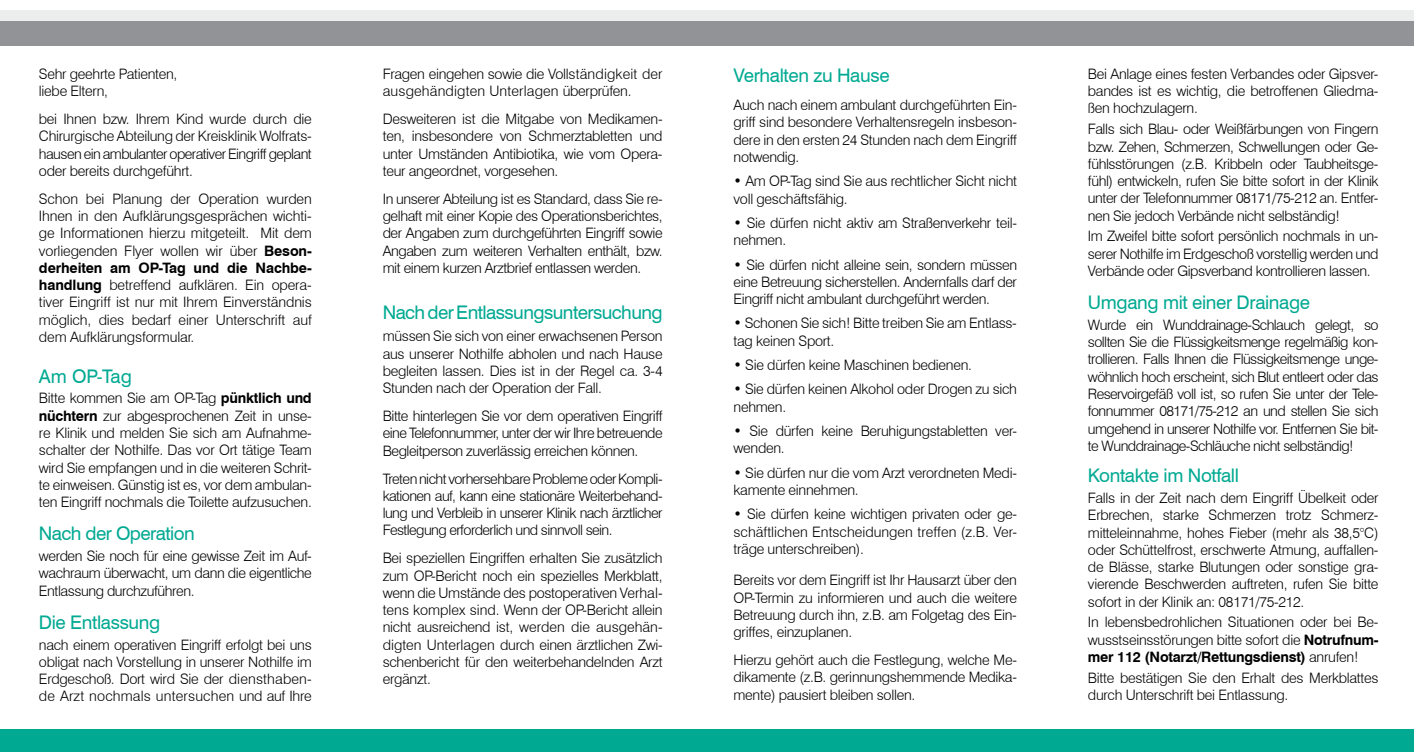
<style>
.page{position:relative;width:1414px;height:752px;background:#fff}
.page>*{position:absolute;margin:0;border:0;box-sizing:border-box;transform-origin:0 0}
.t1{font:18.75px "Swiss 721 BT";letter-spacing:-.02em;color:#00a992}
.t2{font:300 14.38px/17.2px "Swiss 721 BT";letter-spacing:-.02em;color:#000;text-align:justify}
.t3{font:300 14.38px/17.2px "Swiss 721 BT";letter-spacing:.01em;color:#000}
.s1{font-weight:700}
</style>
<div class="page">
<div style="left:0;top:728px;width:1414px;height:23px;background:#00a992"></div>
<div style="left:0;top:21px;width:1414px;height:25px;background:#929396"></div>
<div style="left:0;top:11px;width:1414px;height:10px;background:#eceded"></div>
<p class="t2" style="left:39px;top:65px;width:140px">Sehr geehrte Patienten, liebe Eltern,</p>
<p class="t2" style="left:39px;top:110px;width:274px">bei Ihnen bzw. Ihrem Kind wurde durch die Chirurgische Abteilung der Kreisklinik Wolfrats&shy;hausen ein ambulanter operativer Eingriff geplant oder bereits durchgeführt.</p>
<p class="t2" style="left:39px;top:190px;width:274px">Schon bei Planung der Operation wurden Ihnen in den Aufklärungsgesprächen wichti&shy;ge Informationen hierzu mitgeteilt. Mit dem vorliegenden Flyer wollen wir über <span class="s1">Beson&shy;derheiten am OP-Tag und die Nachbe&shy;handlung</span> betreffend aufklären. Ein opera&shy;tiver Eingriff ist nur mit Ihrem Einverständnis möglich, dies bedarf einer Unterschrift auf dem Aufklärungsformular.</p>
<h1 class="t1" style="left:39px;top:363px;width:94px">Am OP-Tag</h1>
<p class="t2" style="left:39px;top:389px;width:274px">Bitte kommen Sie am OP-Tag <span class="s1">pünktlich und nüchtern</span> zur abgesprochenen Zeit in unse&shy;re Klinik und melden Sie sich am Aufnahme&shy;schalter der Nothilfe. Das vor Ort tätige Team wird Sie empfangen und in die weiteren Schrit&shy;te einweisen. Günstig ist es, vor dem ambulan&shy;ten Eingriff nochmals die Toilette aufzusuchen.</p>
<h1 class="t1" style="left:39px;top:520px;width:157px">Nach der Operation</h1>
<p class="t2" style="left:39px;top:547px;width:274px">werden Sie noch für eine gewisse Zeit im Auf&shy;wachraum überwacht, um dann die eigentliche Entlassung durchzuführen.</p>
<h1 class="t1" style="left:39px;top:608px;width:123px">Die Entlassung</h1>
<p class="t2" style="left:39px;top:635px;width:274px">nach einem operativen Eingriff erfolgt bei uns obligat nach Vorstellung in unserer Nothilfe im Erdgeschoß. Dort wird Sie der diensthaben&shy;de Arzt nochmals untersuchen und auf Ihre</p>
<p class="t3" style="left:383px;top:65px;width:281px">Fragen eingehen sowie die Vollständigkeit der ausgehändigten Unterlagen überprüfen.</p>
<p class="t2" style="left:383px;top:110px;width:281px">Desweiteren ist die Mitgabe von Medikamen&shy;ten, insbesondere von Schmerztabletten und unter Umständen Antibiotika, wie vom Opera&shy;teur angeordnet, vorgesehen.</p>
<p class="t2" style="left:383px;top:190px;width:281px">In unserer Abteilung ist es Standard, dass Sie re&shy;gelhaft mit einer Kopie des Operationsberichtes, der Angaben zum durchgeführten Eingriff sowie Angaben zum weiteren Verhalten enthält, bzw. mit einem kurzen Arztbrief entlassen werden.</p>
<h1 class="t1" style="left:383px;top:299px;width:281px">Nach der Entlassungsuntersuchung</h1>
<p class="t2" style="left:383px;top:327px;width:281px">müssen Sie sich von einer erwachsenen Person aus unserer Nothilfe abholen und nach Hause begleiten lassen. Dies ist in der Regel ca. 3-4<br>Stunden nach der Operation der Fall.</p>
<p class="t2" style="left:383px;top:407px;width:281px">Bitte hinterlegen Sie vor dem operativen Eingriff eine Telefonnummer, unter der wir Ihre betreuende Begleitperson zuverlässig erreichen können.</p>
<p class="t2" style="left:383px;top:469px;width:281px">Treten nicht vorhersehbare Probleme oder Kompli&shy;kationen auf, kann eine stationäre Weiterbehand&shy;lung und Verbleib in unserer Klinik nach ärztlicher Festlegung erforderlich und sinnvoll sein.</p>
<p class="t2" style="left:383px;top:549px;width:281px">Bei speziellen Eingriffen erhalten Sie zusätzlich zum OP-Bericht noch ein spezielles Merkblatt, wenn die Umstände des postoperativen Verhal&shy;tens komplex sind. Wenn der OP-Bericht allein nicht ausreichend ist, werden die ausgehän&shy;digten Unterlagen durch einen ärztlichen Zwi&shy;schenbericht für den weiterbehandelnden Arzt ergänzt.</p>
<h1 class="t1" style="left:733px;top:63px;width:157px">Verhalten zu Hause</h1>
<p class="t2" style="left:733px;top:96px;width:285px">Auch nach einem ambulant durchgeführten Ein&shy;griff sind besondere Verhaltensregeln insbeson&shy;dere in den ersten 24 Stunden nach dem Eingriff notwendig.</p>
<p class="t2" style="left:733px;top:172px;width:285px">• Am OP-Tag sind Sie aus rechtlicher Sicht nicht voll geschäftsfähig.</p>
<p class="t2" style="left:733px;top:214px;width:285px">• Sie dürfen nicht aktiv am Straßenverkehr teil&shy;nehmen.</p>
<p class="t2" style="left:733px;top:255px;width:285px">• Sie dürfen nicht alleine sein, sondern müssen eine Betreuung sicherstellen. Andernfalls darf der Eingriff nicht ambulant durchgeführt werden.</p>
<p class="t2" style="left:733px;top:314px;width:284px">• Schonen Sie sich! Bitte treiben Sie am Entlass&shy;tag keinen Sport.</p>
<p class="t2" style="left:733px;top:356px;width:240px">• Sie dürfen keine Maschinen bedienen.</p>
<p class="t2" style="left:733px;top:380px;width:285px">• Sie dürfen keinen Alkohol oder Drogen zu sich nehmen.</p>
<p class="t2" style="left:733px;top:422px;width:285px">• Sie dürfen keine Beruhigungstabletten ver&shy;wenden.</p>
<p class="t2" style="left:733px;top:463px;width:285px">• Sie dürfen nur die vom Arzt verordneten Medi&shy;kamente einnehmen.</p>
<p class="t2" style="left:733px;top:505px;width:285px">• Sie dürfen keine wichtigen privaten oder ge&shy;schäftlichen Entscheidungen treffen (z.B. Ver&shy;träge unterschreiben).</p>
<p class="t2" style="left:733px;top:571px;width:285px">Bereits vor dem Eingriff ist Ihr Hausarzt über den OP-Termin zu informieren und auch die weitere Betreuung durch ihn, z.B. am Folgetag des Ein&shy;griffes, einzuplanen.</p>
<p class="t2" style="left:733px;top:651px;width:285px">Hierzu gehört auch die Festlegung, welche Me&shy;dikamente (z.B. gerinnungshemmende Medika&shy;mente) pausiert bleiben sollen.</p>
<p class="t2" style="left:1088px;top:65px;width:292px">Bei Anlage eines festen Verbandes oder Gipsver&shy;bandes ist es wichtig, die betroffenen Gliedma&shy;ßen hochzulagern.</p>
<p class="t2" style="left:1088px;top:120px;width:292px">Falls sich Blau- oder Weißfärbungen von Fingern bzw. Zehen, Schmerzen, Schwellungen oder Ge&shy;fühlsstörungen (z.B. Kribbeln oder Taubheitsge&shy;fühl) entwickeln, rufen Sie bitte sofort in der Klinik unter der Telefonnummer 08171/75-212 an. Entfer&shy;nen Sie jedoch Verbände nicht selbständig!</p>
<p class="t2" style="left:1088px;top:227px;width:292px">Im Zweifel bitte sofort persönlich nochmals in un&shy;serer Nothilfe im Erdgeschoß vorstellig werden und Verbände oder Gipsverband kontrollieren lassen.</p>
<h1 class="t1" style="left:1088px;top:289px;width:224px">Umgang mit einer Drainage</h1>
<p class="t2" style="left:1088px;top:316px;width:292px">Wurde ein Wunddrainage-Schlauch gelegt, so sollten Sie die Flüssigkeitsmenge regelmäßig kon&shy;trollieren. Falls Ihnen die Flüssigkeitsmenge unge&shy;wöhnlich hoch erscheint, sich Blut entleert oder das Reservoirgefäß voll ist, so rufen Sie unter der Tele&shy;fonnummer 08171/75-212 an und stellen Sie sich umgehend in unserer Nothilfe vor. Entfernen Sie bit&shy;te Wunddrainage-Schläuche nicht selbständig!</p>
<h1 class="t1" style="left:1088px;top:462px;width:152px">Kontakte im Notfall</h1>
<p class="t2" style="left:1088px;top:489px;width:292px">Falls in der Zeit nach dem Eingriff Übelkeit oder Erbrechen, starke Schmerzen trotz Schmerz&shy;mitteleinnahme, hohes Fieber (mehr als 38,5°C) oder Schüttelfrost, erschwerte Atmung, auffallen&shy;de Blässe, starke Blutungen oder sonstige gra&shy;vierende Beschwerden auftreten, rufen Sie bitte sofort in der Klinik an: 08171/75-212.</p>
<p class="t2" style="left:1088px;top:613px;width:292px">In lebensbedrohlichen Situationen oder bei Be&shy;wusstseinsstörungen bitte sofort die <span class="s1">Notrufnum&shy;mer 112 (Notarzt/Rettungsdienst)</span> anrufen!</p>
<p class="t2" style="left:1088px;top:668px;width:292px">Bitte bestätigen Sie den Erhalt des Merkblattes durch Unterschrift bei Entlassung.</p>
</div>
